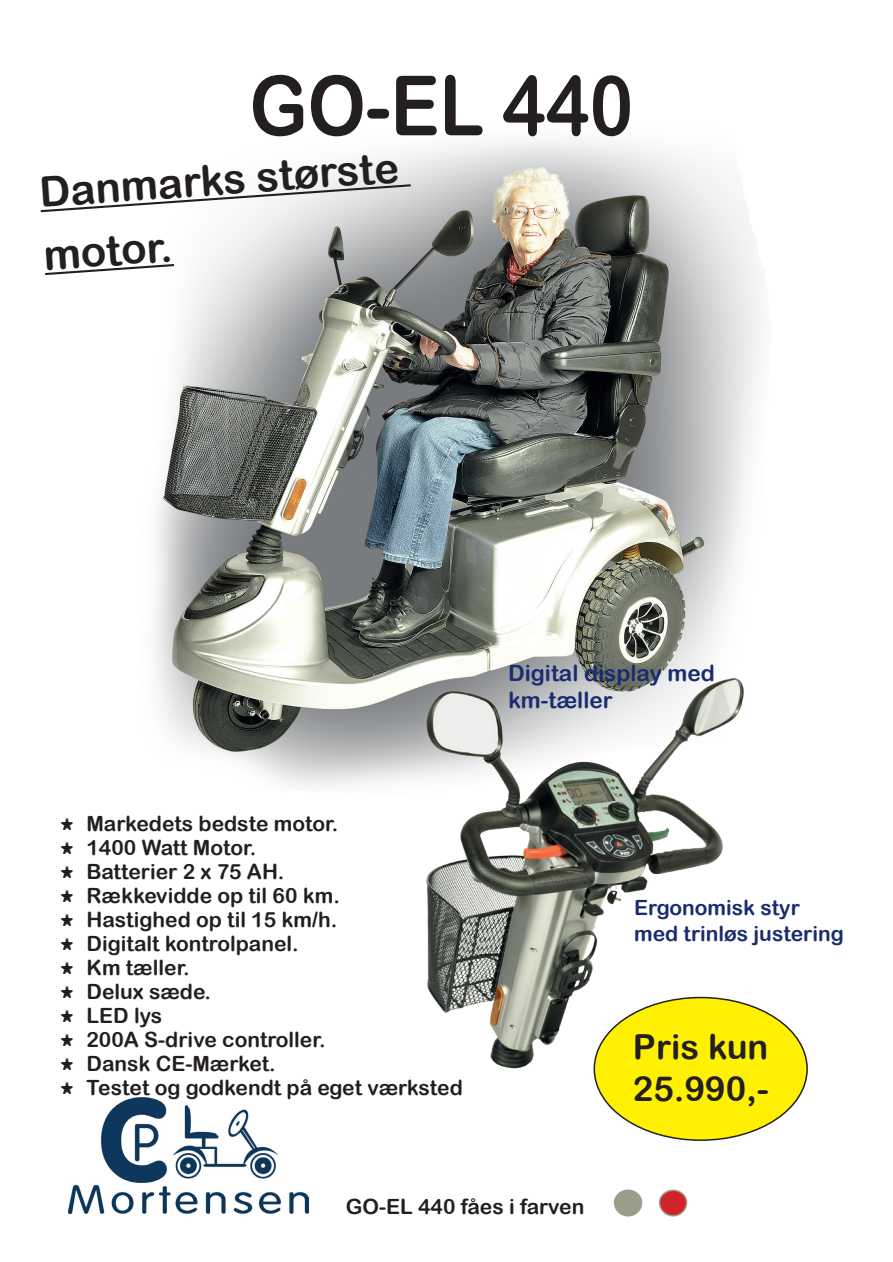
<style>
.page{position:relative;width:893px;height:1262px;background:#fff}
.page>*{position:absolute;margin:0;border:0;box-sizing:border-box;transform-origin:0 0}
.t1{font:83.1px "Arial Rounded MT Bold";color:#231f20;scale:.88 1}
.t2{font:42px/63px "Arial Rounded MT Bold";color:#231f20}
.t3{font:34.5px/41.4px "Arial Rounded MT Bold";color:#231f20}
.t4{font:700 30px/24px "Berlin Sans FB Demi";color:#231f20;text-align:justify}
.t5{font:22.5px/27px "Arial Rounded MT Bold";color:#192c70}
.t6{font:21px/24px "Arial Rounded MT Bold";color:#231f20}
.t7{font:21px/25.2px "Arial Rounded MT Bold";color:#192c70}
</style>
<div class="page">
<div style="left:659px;top:1190px;width:27px;height:25px;background:#d1232a;border-radius:50%"></div>
<div style="left:658px;top:1189px;width:29px;height:27px;border:2px solid #9c9c8a;border-radius:50%"></div>
<img style="left:155px;top:141px;width:605px;height:645px">
<svg style="left:40px;top:183px;width:373px;height:30px"></svg>
<svg style="left:45px;top:263px;width:131px;height:13px"></svg>
<div style="left:614px;top:1190px;width:27px;height:25px;background:#9c9c8a;border-radius:50%"></div>
<div style="left:614px;top:1189px;width:28px;height:27px;border:2px solid #9c9c8a;border-radius:50%"></div>
<img style="left:68px;top:1097px;width:240px;height:116px">
<div style="left:594px;top:997px;width:213px;height:143px;background:#fff101;border-radius:50%"></div>
<img style="left:415px;top:641px;width:347px;height:433px">
<h1 class="t1" style="left:249px;top:57px;width:437px">GO-EL 440</h1>
<h2 class="t2" style="left:37px;top:160px;width:362px;rotate:-4deg">Danmarks største motor.</h2>
<h3 class="t4" style="left:61px;top:816px;width:14px">* * * * * * * * * * * *</h3>
<p class="t6" style="left:86px;top:811px;width:378px">Markedets bedste motor.<br>1400 Watt Motor.<br>Batterier 2 x 75 AH.<br>Rækkevidde op til 60 km.<br>Hastighed op til 15 km/h.<br>Digitalt kontrolpanel.<br>Km tæller.<br>Delux sæde.<br>LED lys<br>200A S-drive controller.<br>Dansk CE-Mærket.<br>Testet og godkendt på eget værksted</p>
<p class="t5" style="left:508px;top:659px;width:208px">Digital display med km-tæller</p>
<p class="t7" style="left:634px;top:895px;width:211px">Ergonomisk styr med trinløs justering</p>
<h3 class="t3" style="left:633px;top:1025px;width:137px">Pris kun<br>25.990,-</h3>
<p class="t6" style="left:346px;top:1194px;width:240px">GO-EL 440 fåes i farven</p>
</div>
